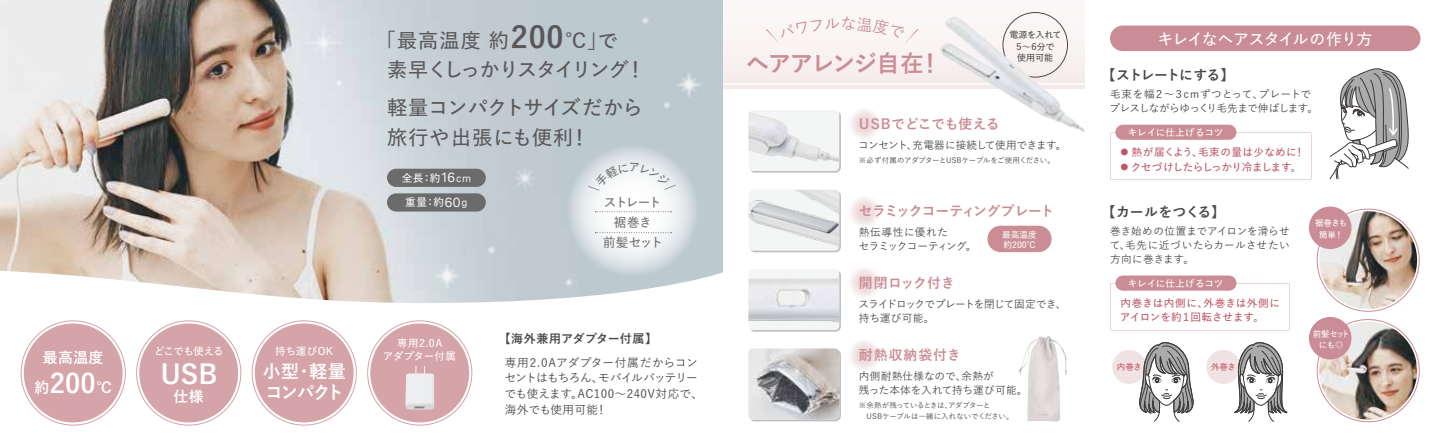
<style>
.page{position:relative;width:1446px;height:447px;background:#fff}
.page>*{position:absolute;margin:0;border:0;box-sizing:border-box;transform-origin:0 0}
.t1{font:700 26.55px "Yu Go Pr 6 N";color:#fff}
.t2{font:700 23.4px "Yu Go Pr 6 N";letter-spacing:-.065em;color:#cb8d95}
.t3{font:600 20.25px/28.8px "Yu Go Pr 6 N";letter-spacing:-.04em;color:#595757}
.t4{font:600 20.25px/29.7px "Yu Go Pr 6 N";color:#595757}
.t5{font:700 18px/21.3px "Yu Go Pr 6 N";letter-spacing:-.055em;color:#fff}
.t6{font:600 15.9px "Yu Go Pr 6 N";letter-spacing:-.05em;color:#fff}
.t7{font:700 14.85px "Yu Go Pr 6 N";letter-spacing:.025em;color:#fff}
.t8{font:700 13.8px "Yu Go Pr 6 N";color:#cb8d95}
.t9{font:700 13.8px "Yu Go Pr 6 N";letter-spacing:-.05em;color:#cb8d95}
.t10{font:700 13.8px "Yu Go Pr 6 N";letter-spacing:-.08em;color:#4b4948}
.t11{font:700 13.8px "Yu Go Pr 6 N";letter-spacing:.005em;color:#4b4948}
.t12{font:700 13.8px "Yu Go Pr 6 N";letter-spacing:.075em;color:#cb8d95}
.t13{font:600 12.75px/20.2px "Yu Go Pr 6 N";letter-spacing:-.095em;color:#727171;text-align:center}
.t14{font:700 12px "Yu Go Pr 6 N";letter-spacing:.01em;color:#4b4948}
.t15{font:500 11.7px/15.8px "Yu Go Pr 6 N";color:#4b4948}
.t16{font:500 10.65px/13.8px "Yu Go Pr 6 N";letter-spacing:-.01em;color:#4b4948;text-align:justify}
.t17{font:500 10.65px/13.8px "Yu Go Pr 6 N";letter-spacing:-.05em;color:#4b4948}
.t18{font:600 10.65px/14.9px "Yu Go Pr 6 N";letter-spacing:-.01em;color:#bd5766}
.t19{font:500 10.65px/13.8px "Yu Go Pr 6 N";letter-spacing:.015em;color:#4b4948}
.t20{font:500 10.65px/13.8px "Yu Go Pr 6 N";letter-spacing:-.045em;color:#4b4948}
.t21{font:500 10.65px "Yu Go Pr 6 N";letter-spacing:-.03em;color:#4b4948}
.t22{font:600 10.65px "Yu Go Pr 6 N";letter-spacing:.04em;color:#bd5766}
.t23{font:600 10.65px "Yu Go Pr 6 N";letter-spacing:-.05em;color:#bd5766}
.t24{font:600 10.65px "Yu Go Pr 6 N";color:#fff}
.t25{font:600 10.5px/13px "Yu Go Pr 6 N";letter-spacing:.02em;color:#fff;text-align:center}
.t26{font:600 10.5px "Yu Go Pr 6 N";letter-spacing:-.065em;color:#fff}
.t27{font:600 10.5px "Yu Go Pr 6 N";letter-spacing:-.015em;color:#fff}
.t28{font:600 9.6px "Yu Go Pr 6 N";letter-spacing:-.01em;color:#fff}
.t29{font:600 9px/11.4px "Yu Go Pr 6 N";letter-spacing:-.025em;color:#4b4948;text-align:center}
.t30{font:600 8.7px/10.6px "Yu Go Pr 6 N";color:#fff}
.t31{font:600 8.55px/11.7px "Yu Go Pr 6 N";letter-spacing:-.07em;color:#fff;text-align:center}
.t32{font:600 8.55px "Yu Go Pr 6 N";letter-spacing:-.03em;color:#bd5766}
.t33{font:500 7.5px/10.6px "Yu Go Pr 6 N";letter-spacing:-.03em;color:#4b4948}
.s1{font-size:14.85px}
.s2{font-weight:700;font-size:29.7px}
.s3{font-family:"Galvji";font-weight:400;font-size:12.75px}
.s4{font-family:"Galvji";font-weight:400;font-size:9.6px}
.s5{font-size:7.95px}
</style>
<div class="page">
<img style="left:0;top:0;width:251px;height:294px">
<svg style="left:755px;top:112px;width:86px;height:60px"></svg>
<svg style="left:755px;top:271px;width:86px;height:60px"></svg>
<svg style="left:755px;top:192px;width:86px;height:60px"></svg>
<svg style="left:750px;top:351px;width:91px;height:70px"></svg>
<div style="left:370px;top:323px;width:99px;height:99px;background:#d5a4a9;border-radius:50%"></div>
<div style="left:255px;top:323px;width:99px;height:99px;background:#d5a4a9;border-radius:50%"></div>
<div style="left:139px;top:323px;width:99px;height:99px;background:#d5a4a9;border-radius:50%"></div>
<div style="left:24px;top:323px;width:99px;height:99px;background:#d5a4a9;border-radius:50%"></div>
<div style="left:723px;top:0;width:361px;height:88px;background:#faf4f4"></div>
<hr style="left:723px;top:83px;width:361px;height:2px;background:#fff">
<div style="left:748px;top:110px;width:91px;height:61px;background:#f4f5f5;border-radius:4px"></div>
<img style="left:755px;top:114px;width:84px;height:48px">
<div style="left:748px;top:269px;width:91px;height:61px;background:#f4f5f5;border-radius:4px"></div>
<img style="left:755px;top:278px;width:84px;height:44px">
<img style="left:755px;top:190px;width:84px;height:60px">
<img style="left:1019px;top:336px;width:48px;height:85px">
<img style="left:748px;top:348px;width:91px;height:71px">
<img style="left:405px;top:366px;width:29px;height:43px">
<div style="left:1110px;top:26px;width:310px;height:25px;background:#cb8d95;border-radius:13px"></div>
<svg style="left:846px;top:336px;width:36px;height:36px"></svg>
<svg style="left:846px;top:264px;width:36px;height:36px"></svg>
<svg style="left:846px;top:193px;width:36px;height:36px"></svg>
<svg style="left:846px;top:106px;width:36px;height:36px"></svg>
<svg style="left:1110px;top:132px;width:201px;height:48px"></svg>
<svg style="left:1329px;top:68px;width:80px;height:112px"></svg>
<svg style="left:1110px;top:283px;width:180px;height:139px"></svg>
<img style="left:1319px;top:211px;width:98px;height:98px;border-radius:49px">
<img style="left:1319px;top:321px;width:98px;height:98px;border-radius:49px">
<div style="left:987px;top:225px;width:64px;height:27px;background:#cb8d95;border-radius:13px"></div>
<img style="left:251px;top:0;width:504px;height:342px">
<img style="left:939px;top:17px;width:145px;height:115px">
<div style="left:1309px;top:317px;width:42px;height:42px;background:#cb8d95;border-radius:50%"></div>
<div style="left:1309px;top:206px;width:42px;height:43px;background:#cb8d95;border-radius:50%"></div>
<svg style="left:595px;top:211px;width:77px;height:1px"></svg>
<svg style="left:595px;top:232px;width:77px;height:1px"></svg>
<div style="left:1115px;top:125px;width:121px;height:15px;background:#cb8d95;border-radius:8px"></div>
<div style="left:1115px;top:275px;width:121px;height:15px;background:#cb8d95;border-radius:8px"></div>
<svg style="left:588px;top:163px;width:88px;height:28px"></svg>
<svg style="left:766px;top:29px;width:152px;height:14px"></svg>
<h3 class="t7" style="left:43px;top:349px;width:62px">最高温度</h3>
<h3 class="t26" style="left:154px;top:341px;width:71px">どこでも使える</h3>
<h3 class="t27" style="left:275px;top:341px;width:60px">持ち運びOK</h3>
<h3 class="t7" style="left:174px;top:388px;width:32px">仕様</h3>
<h1 class="t1" style="left:35px;top:368px;width:79px"><span class="s1">約</span>200<span class="s1">℃</span></h1>
<h1 class="t1" style="left:160px;top:359px;width:58px">USB</h1>
<h3 class="t5" style="left:263px;top:361px;width:85px">小型・軽量コンパクト</h3>
<h3 class="t3" style="left:387px;top:24px;width:260px;text-indent:-11px">「最高温度 約<span class="s2">200</span>℃」で<br>素早くしっかりスタイリング！</h3>
<h3 class="t4" style="left:387px;top:90px;width:257px">軽量コンパクトサイズだから旅行や出張にも便利！</h3>
<h3 class="t24" style="left:402px;top:168px;width:71px">全長：約<span class="s3">16</span><span class="s4">cm</span></h3>
<h3 class="t24" style="left:405px;top:192px;width:64px">重量：約<span class="s3">60</span><span class="s4">g</span></h3>
<h3 class="t25" style="left:383px;top:334px;width:75px">専用2.0A<br>アダプター付属</h3>
<h3 class="t13" style="left:603px;top:190px;width:62px">ストレート裾巻き<br>前髪セット</h3>
<h3 class="t14" style="left:499px;top:331px;width:160px">【海外兼用アダプター付属】</h3>
<h3 class="t15" style="left:504px;top:352px;width:200px">専用2.0Aアダプター付属だからコンセントはもちろん、モバイルバッテリーでも使えます。AC100～240V対応で、海外でも使用可能！</h3>
<h2 class="t2" style="left:746px;top:50px;width:197px">ヘアアレンジ自在！</h2>
<p class="t29" style="left:1009px;top:28px;width:54px">電源を入れて<br>５～６分で<br>使用可能</p>
<h3 class="t8" style="left:859px;top:116px;width:142px">USBでどこでも使える</h3>
<h3 class="t21" style="left:858px;top:136px;width:209px">コンセント、充電器に接続して使用できます。</h3>
<p class="t33" style="left:859px;top:153px;width:197px">※必ず付属のアダプターとUSBケーブルをご使用ください。</p>
<h3 class="t9" style="left:859px;top:203px;width:197px">セラミックコーティングプレート</h3>
<h3 class="t16" style="left:859px;top:223px;width:119px">熱伝導性に優れた<br>セラミックコーティング。</h3>
<h3 class="t8" style="left:859px;top:275px;width:97px">開閉ロック付き</h3>
<h3 class="t20" style="left:858px;top:295px;width:210px">スライドロックでプレートを閉じて固定でき、持ち運び可能。</h3>
<h3 class="t12" style="left:859px;top:347px;width:103px">耐熱収納袋付き</h3>
<h3 class="t19" style="left:859px;top:367px;width:170px">内側耐熱仕様なので、余熱が<br>残った本体を入れて持ち運び可能。</h3>
<p class="t30" style="left:1002px;top:228px;width:36px">最高温度約200℃</p>
<p class="t33" style="left:859px;top:399px;width:156px">※余熱が残っているときは、アダプターと　USBケーブルは一緒に入れないでください。</p>
<h3 class="t6" style="left:1157px;top:24px;width:216px">キレイなヘアスタイルの作り方</h3>
<h3 class="t10" style="left:1102px;top:67px;width:134px">【ストレートにする】</h3>
<h3 class="t17" style="left:1109px;top:86px;width:210px">毛束を幅２～３cmずつとって、プレートでプレスしながらゆっくり毛先まで伸ばします。</h3>
<h3 class="t22" style="left:1120px;top:142px;width:186px"><span class="s5">●</span> 熱が届くよう、毛束の量は少なめに！</h3>
<h3 class="t23" style="left:1120px;top:157px;width:182px"><span class="s5">●</span> クセづけしたらしっかり冷まします。</h3>
<p class="t28" style="left:1128px;top:123px;width:97px">キレイに仕上げるコツ</p>
<h3 class="t11" style="left:1102px;top:204px;width:125px">【カールをつくる】</h3>
<h3 class="t16" style="left:1109px;top:223px;width:182px">巻き始めの位置までアイロンを滑らせて、毛先に近づいたらカールさせたい方向に巻きます。</h3>
<p class="t28" style="left:1128px;top:274px;width:97px">キレイに仕上げるコツ</p>
<h3 class="t18" style="left:1120px;top:294px;width:162px">内巻きは内側に、外巻きは外側にアイロンを約１回転させます。</h3>
<p class="t32" style="left:1117px;top:359px;width:27px">内巻き</p>
<p class="t32" style="left:1211px;top:359px;width:27px">外巻き</p>
<p class="t31" style="left:1315px;top:216px;width:34px">裾巻きも簡単！</p>
<p class="t31" style="left:1312px;top:326px;width:39px">前髪セットにも◎</p>
</div>
